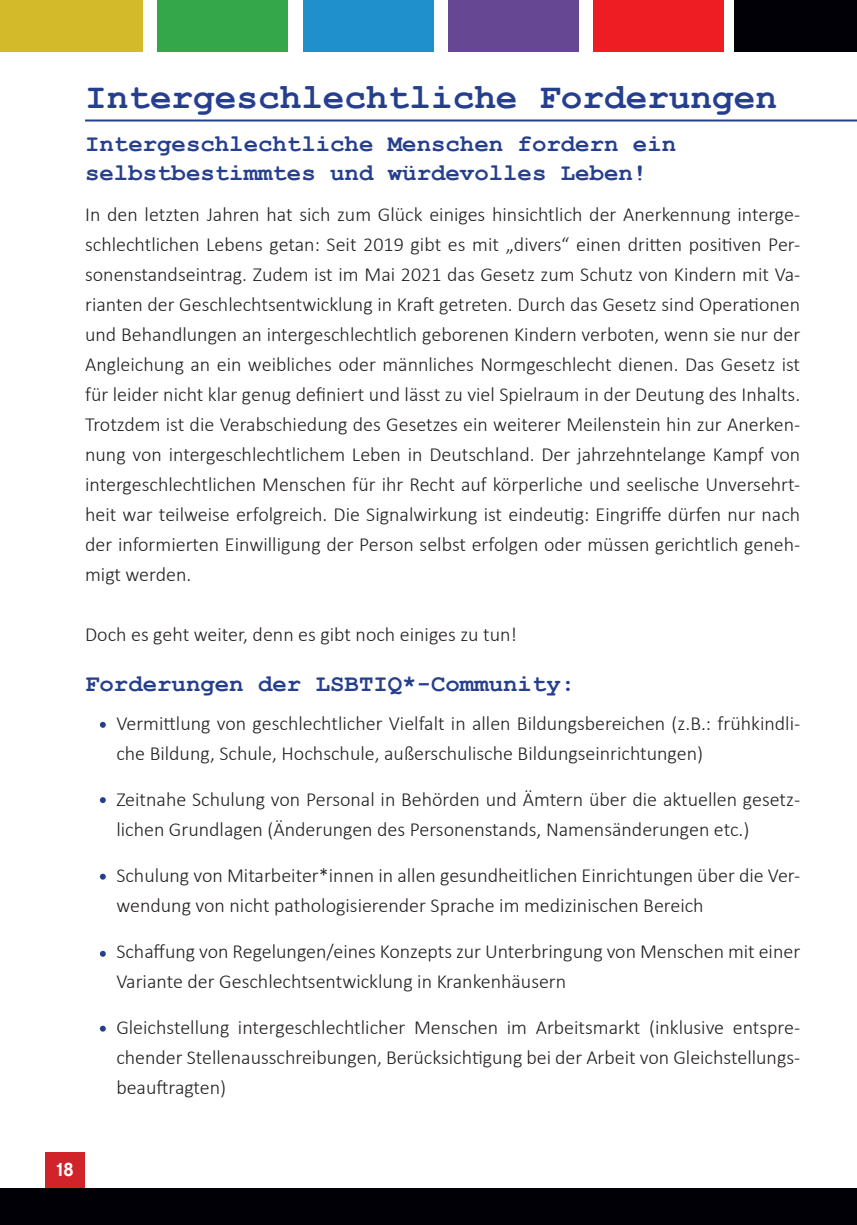
<style>
.page{position:relative;width:857px;height:1225px;background:#fff}
.page>*{position:absolute;margin:0;border:0;box-sizing:border-box;transform-origin:0 0}
.t1{font:700 36px "Courier New";color:#253f8e}
.t2{font:700 24px/28.8px "Courier New";color:#253f8e}
.t3{font:300 20px/30px "Calibri";color:#231f20}
.t4{font:20px "Helvetica Medium Condensed Plain";color:#fff}
</style>
<div class="page">
<svg style="left:100px;top:722px;width:6px;height:6px"></svg>
<svg style="left:100px;top:797px;width:6px;height:6px"></svg>
<svg style="left:100px;top:873px;width:6px;height:6px"></svg>
<svg style="left:100px;top:951px;width:6px;height:5px"></svg>
<svg style="left:100px;top:1025px;width:6px;height:6px"></svg>
<div style="left:448px;top:0;width:130px;height:51px;background:#654794"></div>
<div style="left:303px;top:0;width:130px;height:51px;background:#2090cd"></div>
<div style="left:157px;top:0;width:131px;height:51px;background:#33a749"></div>
<div style="left:0;top:0;width:143px;height:51px;background:#d2ba2a"></div>
<div style="left:593px;top:0;width:130px;height:51px;background:#ee1d23"></div>
<div style="left:734px;top:0;width:122px;height:51px;background:#000006"></div>
<hr style="left:85px;top:119px;width:771px;height:2px;background:#253f8e">
<div style="left:45px;top:1152px;width:40px;height:46px;background:#d1232a"></div>
<div style="left:0;top:1188px;width:856px;height:37px;background:#000006"></div>
<h1 class="t1" style="left:85px;top:74px;width:693px">Intergeschlechtliche Forderungen</h1>
<p class="t2" style="left:85px;top:129px;width:592px">Intergeschlechtliche Menschen fordern ein selbstbestimmtes und würdevolles Leben!</p>
<p class="t3" style="left:85px;top:199px;width:716px;text-align:justify">In den letzten Jahren hat sich zum Glück einiges hinsichtlich der Anerkennung interge&shy;schlechtlichen Lebens getan: Seit 2019 gibt es mit „divers“ einen dritten positiven Per&shy;sonenstandseintrag. Zudem ist im Mai 2021 das Gesetz zum Schutz von Kindern mit Va&shy;rianten der Geschlechtsentwicklung in Kraft getreten. Durch das Gesetz sind Operationen und Behandlungen an intergeschlechtlich geborenen Kindern verboten, wenn sie nur der Angleichung an ein weibliches oder männliches Normgeschlecht dienen. Das Gesetz ist für leider nicht klar genug definiert und lässt zu viel Spielraum in der Deutung des Inhalts.<br>Trotzdem ist die Verabschiedung des Gesetzes ein weiterer Meilenstein hin zur Anerken&shy;nung von intergeschlechtlichem Leben in Deutschland. Der jahrzehntelange Kampf von intergeschlechtlichen Menschen für ihr Recht auf körperliche und seelische Unversehrt&shy;heit war teilweise erfolgreich. Die Signalwirkung ist eindeutig: Eingriffe dürfen nur nach der informierten Einwilligung der Person selbst erfolgen oder müssen gerichtlich geneh&shy;migt werden.</p>
<p class="t3" style="left:85px;top:619px;width:433px">Doch es geht weiter, denn es gibt noch einiges zu tun!</p>
<p class="t2" style="left:85px;top:668px;width:491px">Forderungen der LSBTIQ*-Community:</p>
<p class="t3" style="left:116px;top:708px;width:685px">Vermittlung von geschlechtlicher Vielfalt in allen Bildungsbereichen (z.B.: frühkindli&shy;che Bildung, Schule, Hochschule, außerschulische Bildungseinrichtungen)</p>
<p class="t3" style="left:116px;top:784px;width:685px">Zeitnahe Schulung von Personal in Behörden und Ämtern über die aktuellen gesetz&shy;lichen Grundlagen (Änderungen des Personenstands, Namensänderungen etc.)</p>
<p class="t3" style="left:116px;top:860px;width:685px">Schulung von Mitarbeiter*innen in allen gesundheitlichen Einrichtungen über die Ver&shy;wendung von nicht pathologisierender Sprache im medizinischen Bereich</p>
<p class="t3" style="left:116px;top:936px;width:685px">Schaffung von Regelungen/eines Konzepts zur Unterbringung von Menschen mit einer<br>Variante der Geschlechtsentwicklung in Krankenhäusern</p>
<p class="t3" style="left:116px;top:1012px;width:685px;text-align:justify">Gleichstellung intergeschlechtlicher Menschen im Arbeitsmarkt (inklusive entspre&shy;chender Stellenausschreibungen, Berücksichtigung bei der Arbeit von Gleichstellungs&shy;beauftragten)</p>
<p class="t4" style="left:57px;top:1158px;width:18px">18</p>
</div>
